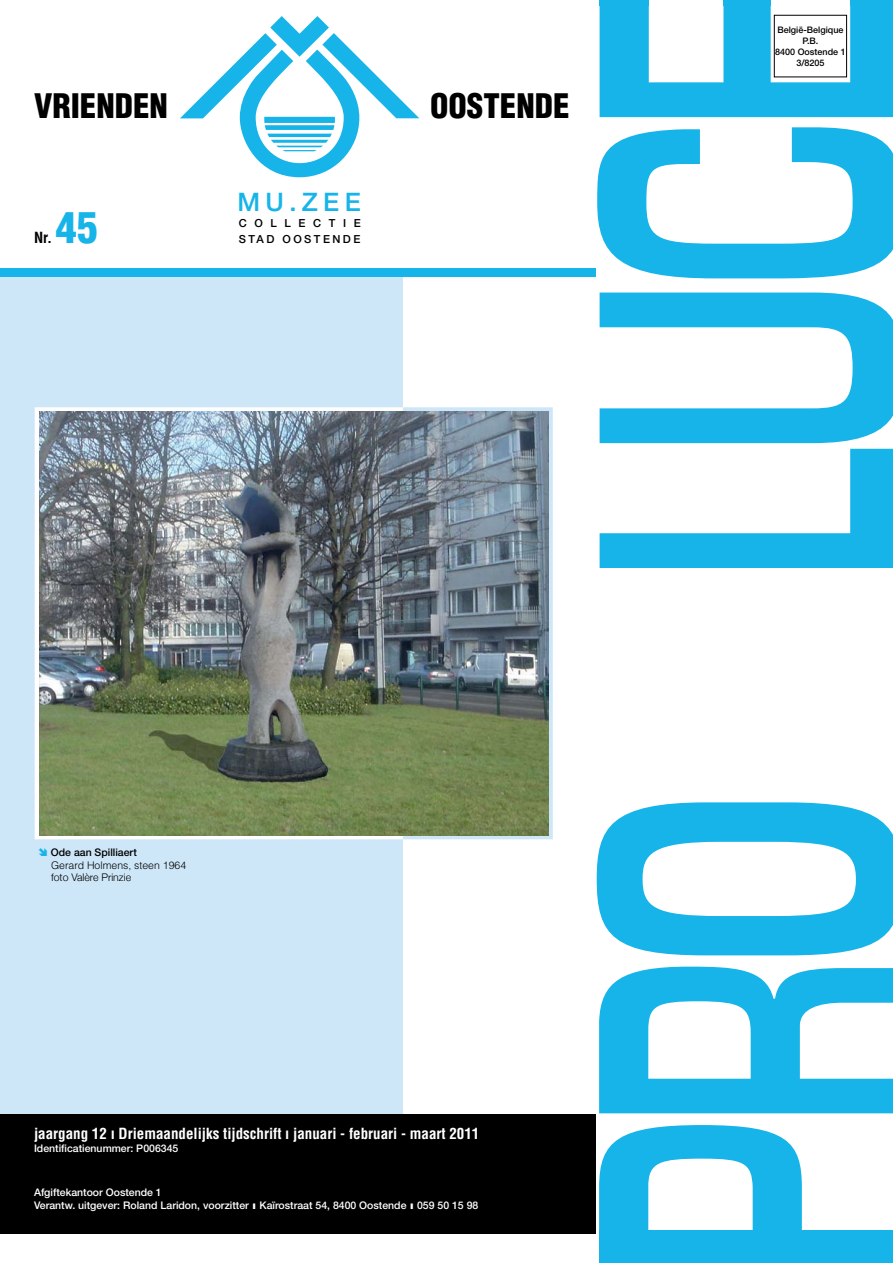
<style>
.page{position:relative;width:893px;height:1263px;background:#fff}
.page>*{position:absolute;margin:0;border:0;box-sizing:border-box;transform-origin:0 0}
.t1{font:900 condensed 42px "Helvetica";color:#17b4e9}
.t2{font:900 condensed 33px "Helvetica";color:#000}
.t3{font:500 25.5px "Helvetica Neue";color:#17b4e9}
.t4{font:700 condensed 15px "Helvetica";color:#fff}
.t5{font:700 condensed 15px "Helvetica";color:#000}
.t6{font:500 11.1px "Helvetica Neue";letter-spacing:.22em;color:#000}
.t7{font:500 11.1px "Helvetica Neue";letter-spacing:.685em;color:#000}
.t8{font:500 10.5px/12.6px "Helvetica Neue";color:#fff}
.t9{font:300 10.5px "Helvetica";color:#000}
.t10{font:500 10.5px "Helvetica Neue";color:#000}
.t11{font:300 10.5px "Helvetica Neue";color:#000}
.t12{font:500 9px/10.8px "Helvetica Neue";color:#000;text-align:center}
.s1{color:#17b4e9}
.s2{font-family:"Helvetica";font-weight:900}
</style>
<div class="page">
<div style="left:0;top:276px;width:403px;height:838px;background:#cee7f8"></div>
<svg style="left:599px;top:1125px;width:294px;height:106px"></svg>
<svg style="left:599px;top:967px;width:294px;height:146px"></svg>
<svg style="left:597px;top:802px;width:296px;height:153px;fill:#17b4e9"></svg>
<svg style="left:600px;top:449px;width:293px;height:119px"></svg>
<svg style="left:600px;top:293px;width:293px;height:150px"></svg>
<svg style="left:597px;top:127px;width:296px;height:151px"></svg>
<svg style="left:600px;top:5px;width:293px;height:112px"></svg>
<div style="left:0;top:1114px;width:595px;height:119px;background:#000"></div>
<div style="left:0;top:268px;width:595px;height:8px;background:#17b4e9"></div>
<div style="left:774px;top:15px;width:73px;height:62px;border:1px solid #000"></div>
<div style="left:723px;top:0;width:48px;height:5px;background:#17b4e9"></div>
<div style="left:600px;top:0;width:49px;height:5px;background:#17b4e9"></div>
<div style="left:850px;top:0;width:43px;height:5px;background:#17b4e9"></div>
<div style="left:599px;top:1231px;width:294px;height:32px;background:#17b4e9"></div>
<svg style="left:180px;top:16px;width:239px;height:161px"></svg>
<div style="left:35px;top:407px;width:368px;height:432px;border:5px solid #fff"></div>
<img style="left:39px;top:412px;width:510px;height:423px">
<h2 class="t2" style="left:34px;top:93px;width:135px">VRIENDEN</h2>
<h2 class="t2" style="left:430px;top:93px;width:141px">OOSTENDE</h2>
<h1 class="t1" style="left:56px;top:211px;width:43px">45</h1>
<h3 class="t5" style="left:34px;top:232px;width:20px">Nr.</h3>
<h3 class="t3" style="left:237px;top:188px;width:125px">MU.ZEE</h3>
<p class="t6" style="left:239px;top:232px;width:123px">STAD OOSTENDE</p>
<p class="t7" style="left:239px;top:217px;width:123px">COLLECTIE</p>
<p class="t12" style="left:775px;top:26px;width:72px">België-Belgique<br>P.B.<br>8400 Oostende 1<br>3/8205</p>
<p class="t10" style="left:38px;top:848px;width:100px"><span class="s1">➔</span> Ode aan Spilliaert</p>
<p class="t9" style="left:51px;top:861px;width:137px">Gerard Holmens, steen 1964</p>
<p class="t11" style="left:51px;top:873px;width:82px">foto Valère Prinzie</p>
<h3 class="t4" style="left:34px;top:1127px;width:447px">jaargang 12 ı Driemaandelijks tijdschrift ı januari - februari - maart 2011</h3>
<p class="t8" style="left:34px;top:1142px;width:146px">Identificatienummer: P006345</p>
<p class="t8" style="left:34px;top:1187px;width:446px">Afgiftekantoor Oostende 1<br>Verantw. uitgever: Roland Laridon, voorzitter <span class="s2">ı</span> Kaïrostraat 54, 8400 Oostende <span class="s2">ı</span> 059 50 15 98</p>
</div>
